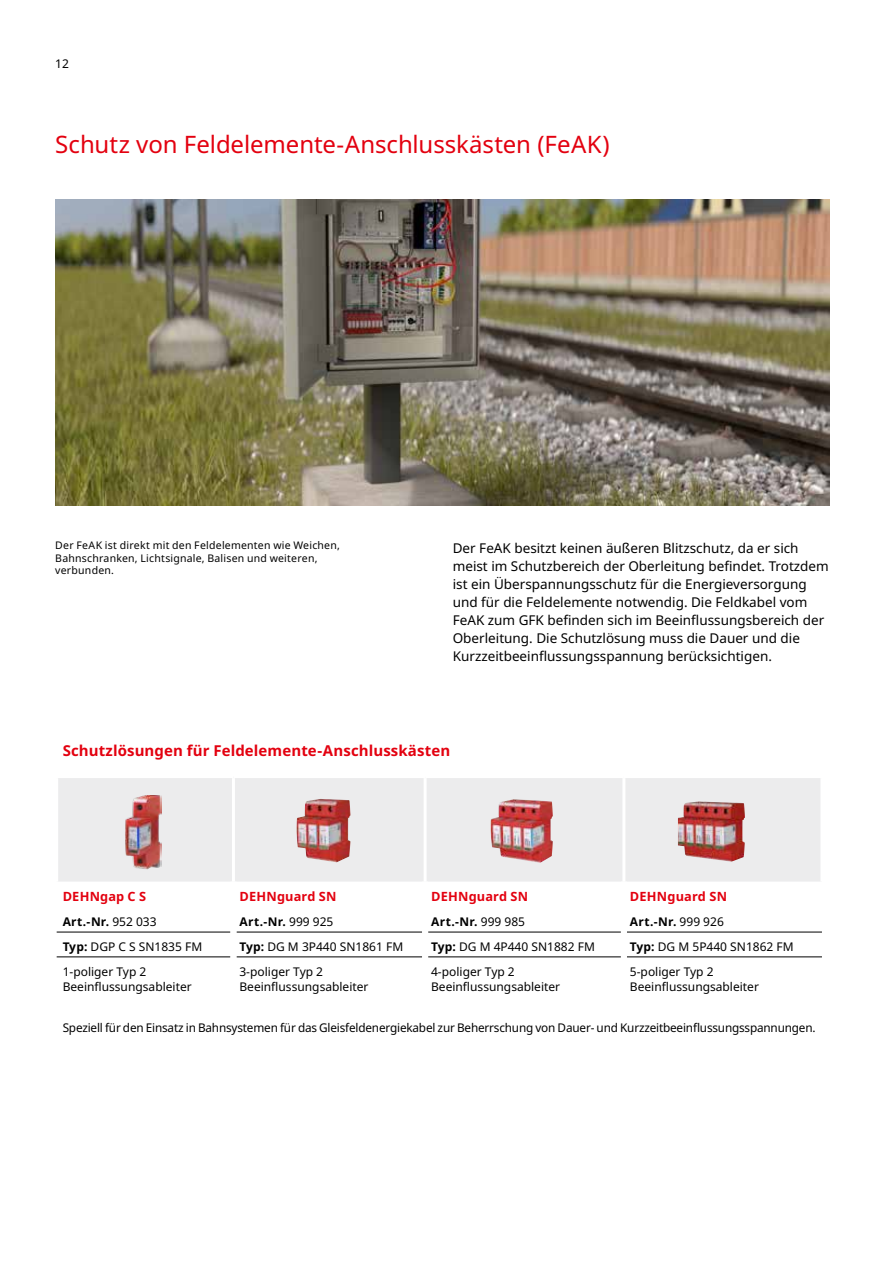
<style>
.page{position:relative;width:893px;height:1263px;background:#fff}
.page>*{position:absolute;margin:0;border:0;box-sizing:border-box;transform-origin:0 0}
.t1{font:24px "Noto Sans";letter-spacing:-.005em;color:#e3000f}
.t2{font:700 15px "Noto Sans";letter-spacing:.005em;color:#e3000f}
.t3{font:13.5px/18px "Noto Sans";color:#000}
.t4{font:700 12.75px "Noto Sans";letter-spacing:.015em;color:#e3000f}
.t5{font:12px/15.6px "Noto Sans";color:#000}
.t6{font:700 12px "Noto Sans";letter-spacing:.03em;color:#000}
.t7{font:10.5px/12px "Noto Sans";letter-spacing:.02em;color:#000}
.s1{font-weight:400}
.s2{font-weight:700}
</style>
<div class="page">
<img style="left:55px;top:199px;width:774px;height:306px">
<div style="left:58px;top:778px;width:762px;height:103px;background:#ececed"></div>
<hr style="left:57px;top:932px;width:173px;height:1px;background:#000">
<hr style="left:236px;top:932px;width:186px;height:1px;background:#000">
<hr style="left:428px;top:932px;width:193px;height:1px;background:#000">
<hr style="left:627px;top:932px;width:195px;height:1px;background:#000">
<hr style="left:57px;top:957px;width:173px;height:1px;background:#000">
<hr style="left:236px;top:957px;width:186px;height:1px;background:#000">
<hr style="left:428px;top:957px;width:193px;height:1px;background:#000">
<hr style="left:627px;top:957px;width:195px;height:1px;background:#000">
<hr style="left:232px;top:778px;width:3px;height:103px;background:#fff">
<hr style="left:424px;top:778px;width:3px;height:103px;background:#fff">
<hr style="left:622px;top:778px;width:3px;height:103px;background:#fff">
<img style="left:124px;top:796px;width:37px;height:73px">
<img style="left:297px;top:799px;width:53px;height:63px">
<img style="left:490px;top:799px;width:63px;height:64px">
<img style="left:678px;top:801px;width:67px;height:61px">
<p class="t5" style="left:55px;top:56px;width:15px">12</p>
<h1 class="t1" style="left:55px;top:127px;width:556px">Schutz von Feldelemente-Anschlusskästen (FeAK)</h1>
<p class="t7" style="left:55px;top:540px;width:286px">Der FeAK ist direkt mit den Feldelementen wie Weichen,<br>Bahnschranken, Lichtsignale, Balisen und weiteren, verbunden.</p>
<p class="t3" style="left:453px;top:539px;width:377px">Der FeAK besitzt keinen äußeren Blitzschutz, da er sich meist im Schutzbereich der Oberleitung befindet. Trotzdem ist ein Überspannungsschutz für die Energieversorgung und für die Feldelemente notwendig. Die Feldkabel vom FeAK zum GFK befinden sich im Beeinflussungsbereich der Oberleitung. Die Schutzlösung muss die Dauer und die Kurzzeitbeeinflussungsspannung berücksichtigen.</p>
<p class="t2" style="left:63px;top:739px;width:389px">Schutzlösungen für Feldelemente-Anschlusskästen</p>
<p class="t4" style="left:63px;top:887px;width:85px">DEHNgap C S</p>
<p class="t4" style="left:239px;top:887px;width:99px">DEHNguard SN</p>
<p class="t4" style="left:431px;top:887px;width:99px">DEHNguard SN</p>
<p class="t4" style="left:630px;top:887px;width:99px">DEHNguard SN</p>
<p class="t6" style="left:63px;top:913px;width:95px">Art.-Nr. <span class="s1">952 033</span></p>
<p class="t6" style="left:239px;top:913px;width:95px">Art.-Nr. <span class="s1">999 925</span></p>
<p class="t6" style="left:431px;top:913px;width:95px">Art.-Nr. <span class="s1">999 985</span></p>
<p class="t6" style="left:630px;top:913px;width:95px">Art.-Nr. <span class="s1">999 926</span></p>
<p class="t5" style="left:63px;top:939px;width:141px"><span class="s2">Typ:</span> DGP C S SN1835 FM</p>
<p class="t5" style="left:239px;top:939px;width:165px"><span class="s2">Typ:</span> DG M 3P440 SN1861 FM</p>
<p class="t5" style="left:431px;top:939px;width:165px"><span class="s2">Typ:</span> DG M 4P440 SN1882 FM</p>
<p class="t5" style="left:630px;top:939px;width:165px"><span class="s2">Typ:</span> DG M 5P440 SN1862 FM</p>
<p class="t5" style="left:63px;top:964px;width:131px">1-poliger Typ 2<br>Beeinflussungsableiter</p>
<p class="t5" style="left:239px;top:964px;width:131px">3-poliger Typ 2<br>Beeinflussungsableiter</p>
<p class="t5" style="left:431px;top:964px;width:131px">4-poliger Typ 2<br>Beeinflussungsableiter</p>
<p class="t5" style="left:630px;top:964px;width:131px">5-poliger Typ 2<br>Beeinflussungsableiter</p>
<p class="t5" style="left:63px;top:1020px;width:754px">Speziell für den Einsatz in Bahnsystemen für das Gleisfeldenergiekabel zur Beherrschung von Dauer- und Kurzzeitbeeinflussungsspannungen.</p>
</div>
